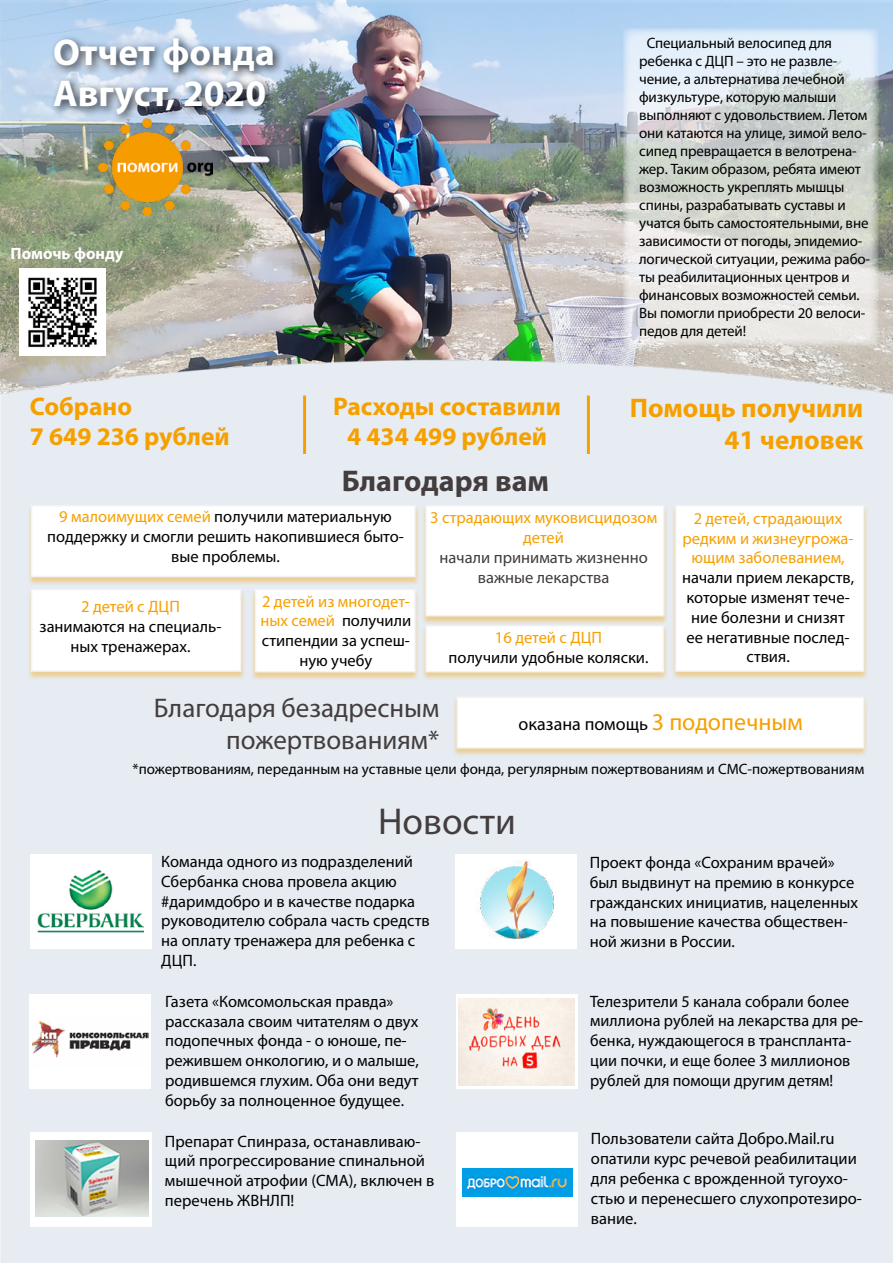
<style>
.page{position:relative;width:893px;height:1263px;background:#fff}
.page>*{position:absolute;margin:0;border:0;box-sizing:border-box;transform-origin:0 0}
.t1{font:700 37.5px/40.5px "Myriad Pro";color:#fff}
.t2{font:37.5px "Myriad Pro";color:#433d3e}
.t3{font:700 30px "Myriad Pro";color:#433d3e}
.t4{font:27px/32.4px "Myriad Pro";color:#433d3e;text-align:right}
.t5{font:700 27px/32.4px "Myriad Pro";color:#f6a000;text-align:right}
.t6{font:700 25.5px/30.6px "Myriad Pro";color:#f6a000}
.t7{font:18px "Myriad Pro";color:#000}
.t8{font:16.5px/19.8px "Myriad Pro";color:#000}
.t9{font:16.5px/19.8px "Myriad Pro";color:#f6a000;text-align:center}
.t10{font:16.5px/19.8px "Myriad Pro";color:#413c3b;text-align:center}
.t11{font:700 16.5px "Myriad Pro";color:#fff}
.t12{font:15px/18px "Myriad Pro";letter-spacing:-.01em;color:#000}
.s1{color:#f6a000}
.s2{font-size:24px;color:#f6a000}
</style>
<div class="page">
<div style="left:0;top:396px;width:893px;height:867px;background:#e6ecf2"></div>
<img style="left:0;top:0;width:893px;height:396px">
<div style="left:27px;top:505px;width:393px;height:81px;background:#f6a000;opacity:.4"></div>
<div style="left:31px;top:505px;width:385px;height:72px;background:#fff;border:2px solid #f3f3f4"></div>
<div style="left:421px;top:505px;width:247px;height:120px;background:#f6a000;opacity:.4"></div>
<div style="left:425px;top:505px;width:239px;height:111px;background:#fff;border:2px solid #f3f3f4"></div>
<div style="left:27px;top:589px;width:218px;height:91px;background:#f6a000;opacity:.4"></div>
<div style="left:31px;top:589px;width:210px;height:83px;background:#fff;border:2px solid #f3f3f4"></div>
<div style="left:251px;top:589px;width:169px;height:92px;background:#f6a000;opacity:.4"></div>
<div style="left:255px;top:589px;width:161px;height:83px;background:#fff;border:2px solid #f3f3f4"></div>
<div style="left:421px;top:625px;width:247px;height:56px;background:#f6a000;opacity:.4"></div>
<div style="left:425px;top:625px;width:239px;height:47px;background:#fff;border:2px solid #f3f3f4"></div>
<div style="left:671px;top:505px;width:197px;height:175px;background:#f6a000;opacity:.4"></div>
<div style="left:675px;top:505px;width:189px;height:167px;background:#fff;border:2px solid #f3f3f4"></div>
<div style="left:50px;top:33px;width:234px;height:51px;background:#000;opacity:.75"></div>
<img style="left:99px;top:124px;width:113px;height:92px">
<div style="left:50px;top:75px;width:226px;height:49px;background:#000;opacity:.75"></div>
<div style="left:453px;top:697px;width:415px;height:60px;background:#f6a000;opacity:.4"></div>
<div style="left:457px;top:696px;width:407px;height:53px;background:#fff;border:2px solid #f3f3f4"></div>
<hr style="left:303px;top:396px;width:3px;height:58px;background:#f6a000">
<hr style="left:587px;top:396px;width:3px;height:58px;background:#f6a000">
<svg style="left:623px;top:28px;width:255px;height:318px;background:#dce0de"></svg>
<img style="left:19px;top:269px;width:87px;height:86px">
<div style="left:30px;top:854px;width:121px;height:95px;background:#fff"></div>
<img style="left:37px;top:870px;width:106px;height:63px">
<div style="left:457px;top:994px;width:121px;height:95px;background:linear-gradient(to right,#fff,#fff)"></div>
<div style="left:31px;top:1132px;width:121px;height:95px;background:#fff"></div>
<div style="left:455px;top:854px;width:122px;height:95px;background:#fff"></div>
<div style="left:29px;top:994px;width:122px;height:95px;background:#fff"></div>
<div style="left:456px;top:1132px;width:121px;height:95px;background:#fff"></div>
<img style="left:32px;top:1020px;width:116px;height:38px">
<img style="left:480px;top:861px;width:74px;height:78px">
<img style="left:458px;top:998px;width:116px;height:87px">
<img style="left:463px;top:1168px;width:109px;height:28px">
<img style="left:35px;top:1140px;width:114px;height:76px">
<h1 class="t1" style="left:53px;top:31px;width:223px">Отчет фонда<br>Август, 2020</h1>
<p class="t11" style="left:11px;top:242px;width:114px">Помочь фонду</p>
<p class="t12" style="left:639px;top:34px;width:232px;text-indent:8px">Специальный велосипед для ребенка с ДЦП – это не развле&shy;чение, а альтернатива лечебной физкультуре, которую малыши выполняют с удовольствием. Летом они катаются на улице, зимой вело&shy;сипед превращается в велотрена&shy;жер. Таким образом, ребята имеют возможность укреплять мышцы спины, разрабатывать суставы и учатся быть самостоятельными, вне зависимости от погоды, эпидемио&shy;логической ситуации, режима рабо&shy;ты реабилитационных центров и финансовых возможностей семьи.<br>Вы помогли приобрести 20 велоси&shy;педов для детей!</p>
<h3 class="t6" style="left:30px;top:390px;width:202px">Собрано<br>7 649 236 рублей</h3>
<h3 class="t6" style="left:333px;top:390px;width:229px;text-align:center">Расходы составили<br>4 434 499 рублей</h3>
<h3 class="t5" style="left:630px;top:391px;width:235px">Помощь получили<br>41 человек</h3>
<h2 class="t3" style="left:342px;top:462px;width:209px">Благодаря вам</h2>
<p class="t8" style="left:47px;top:506px;width:358px;text-align:center"><span class="s1">9 малоимущих семей</span> получили материальную поддержку и смогли решить накопившиеся быто&shy;вые проблемы.</p>
<p class="t9" style="left:430px;top:507px;width:229px">3 страдающих муковисцидозом детей</p>
<p class="t10" style="left:439px;top:547px;width:210px">начали принимать жизненно важные лекарства</p>
<p class="t9" style="left:81px;top:596px;width:100px">2 детей с ДЦП</p>
<p class="t8" style="left:40px;top:616px;width:183px;text-align:center">занимаются на специаль&shy;ных тренажерах.</p>
<p class="t8" style="left:260px;top:591px;width:152px;text-align:center"><span class="s1">2 детей из многодет&shy;ных семей</span> получили стипендии за успеш&shy;ную учебу</p>
<p class="t9" style="left:495px;top:627px;width:109px">16 детей с ДЦП</p>
<p class="t8" style="left:449px;top:647px;width:201px">получили удобные коляски.</p>
<p class="t9" style="left:682px;top:508px;width:173px">2 детей, страдающих редким и жизнеугрожа&shy;ющим заболеванием,</p>
<p class="t8" style="left:682px;top:567px;width:174px;text-align:center">начали прием лекарств, которые изменят тече&shy;ние болезни и снизят ее негативные послед&shy;ствия.</p>
<h3 class="t4" style="left:154px;top:691px;width:287px">Благодаря безадресным пожертвованиям*</h3>
<p class="t12" style="left:132px;top:759px;width:733px">*пожертвованиям, переданным на уставные цели фонда, регулярным пожертвованиям и СМС-пожертвованиям</p>
<p class="t7" style="left:518px;top:713px;width:286px">оказана помощь <span class="s2">3 подопечным</span></p>
<h1 class="t2" style="left:378px;top:798px;width:139px">Новости</h1>
<p class="t8" style="left:161px;top:851px;width:270px">Команда одного из подразделений<br>Сбербанка снова провела акцию #даримдобро и в качестве подарка руководителю собрала часть средств на оплату тренажера для ребенка с<br>ДЦП.</p>
<p class="t8" style="left:590px;top:852px;width:270px">Проект фонда «Сохраним врачей» был выдвинут на премию в конкурсе гражданских инициатив, нацеленных на повышение качества обществен&shy;ной жизни в России.</p>
<p class="t8" style="left:165px;top:991px;width:255px">Газета «Комсомольская правда» рассказала своим читателям о двух подопечных фонда - о юноше, пе&shy;режившем онкологию, и о малыше, родившемся глухим. Оба они ведут борьбу за полноценное будущее.</p>
<p class="t8" style="left:591px;top:1128px;width:272px">Пользователи сайта Добро.Mail.ru опатили курс речевой реабилитации для ребенка с врожденной тугоухо&shy;стью и перенесшего слухопротезиро&shy;вание.</p>
<p class="t8" style="left:590px;top:991px;width:274px">Телезрители 5 канала собрали более миллиона рублей на лекарства для ре&shy;бенка, нуждающегося в транспланта&shy;ции почки, и еще более 3 миллионов рублей для помощи другим детям!</p>
<p class="t8" style="left:165px;top:1131px;width:271px">Препарат Спинраза, останавливаю&shy;щий прогрессирование спинальной мышечной атрофии (СМА), включен в перечень ЖВНЛП!</p>
</div>
